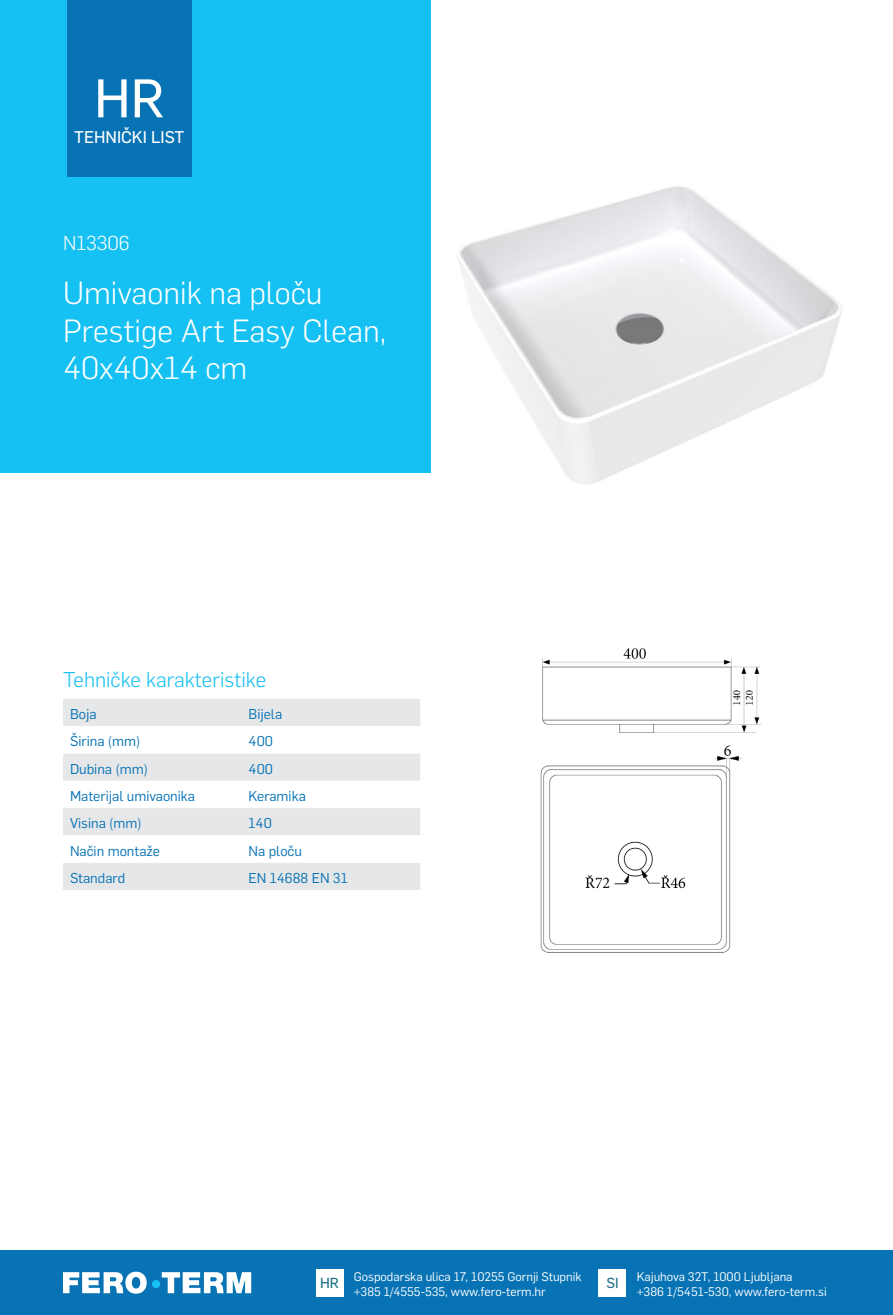
<style>
.page{position:relative;width:893px;height:1315px;background:#fff}
.page>*{position:absolute;margin:0;border:0;box-sizing:border-box;transform-origin:0 0}
.t1{font:53.2px "Flama Basic";color:#fff}
.Artikl_Opis{font:300 31.5px/37.8px "Flama";color:#fff}
.t2{font:300 21px "Flama";color:#15c0f2}
.Artikl_sifra{font:300 19.78px "Flama";color:#fff}
.t3{font:16.62px "Flama Basic";color:#fff}
.t4{font:14.35px "Flama Basic";color:#1f7186}
.Tablica_tijelo{font:14px "Flama";color:#0773b5}
.t5{font:12.25px/15.8px "Flama";color:#fff}
</style>
<div class="page">
<div style="left:0;top:0;width:430px;height:472px;background:#15c0f2"></div>
<div style="left:67px;top:0;width:124px;height:177px;background:#0773b5"></div>
<div style="left:0;top:1250px;width:893px;height:65px;background:#0773b5"></div>
<div style="left:316px;top:1269px;width:27px;height:27px;background:#fff"></div>
<div style="left:599px;top:1269px;width:27px;height:27px;background:#fff"></div>
<svg style="left:63px;top:1271px;width:188px;height:22px"></svg>
<div style="left:152px;top:1280px;width:8px;height:8px;background:#15c0f2;border-radius:50%"></div>
<img style="left:457px;top:186px;width:385px;height:298px">
<img style="left:540px;top:648px;width:222px;height:305px">
<div style="left:63px;top:699px;width:357px;height:191px;background:#e6e7e9"></div>
<svg style="left:63px;top:726px;width:357px;height:136px"></svg>
<h1 class="t1" style="left:94px;top:61px;width:72px">HR</h1>
<h3 class="t3" style="left:74px;top:125px;width:112px">TEHNIČKI LIST</h3>
<p class="Artikl_sifra" style="left:63px;top:229px;width:68px">N13306</p>
<p class="Artikl_Opis" style="left:63px;top:272px;width:325px">Umivaonik na ploču<br>Prestige Art Easy Clean,<br>40x40x14 cm</p>
<h3 class="t2" style="left:63px;top:665px;width:205px">Tehničke karakteristike</h3>
<p class="Tablica_tijelo" style="left:70px;top:704px;width:28px">Boja</p>
<p class="Tablica_tijelo" style="left:249px;top:704px;width:35px">Bijela</p>
<p class="Tablica_tijelo" style="left:70px;top:732px;width:72px">Širina (mm)</p>
<p class="Tablica_tijelo" style="left:249px;top:732px;width:26px">400</p>
<p class="Tablica_tijelo" style="left:70px;top:759px;width:80px">Dubina (mm)</p>
<p class="Tablica_tijelo" style="left:249px;top:759px;width:26px">400</p>
<p class="Tablica_tijelo" style="left:70px;top:786px;width:127px">Materijal umivaonika</p>
<p class="Tablica_tijelo" style="left:249px;top:786px;width:59px">Keramika</p>
<p class="Tablica_tijelo" style="left:70px;top:813px;width:73px">Visina (mm)</p>
<p class="Tablica_tijelo" style="left:249px;top:813px;width:25px">140</p>
<p class="Tablica_tijelo" style="left:70px;top:841px;width:92px">Način montaže</p>
<p class="Tablica_tijelo" style="left:249px;top:841px;width:55px">Na ploču</p>
<p class="Tablica_tijelo" style="left:70px;top:868px;width:57px">Standard</p>
<p class="Tablica_tijelo" style="left:249px;top:868px;width:101px">EN 14688 EN 31</p>
<p class="t4" style="left:320px;top:1272px;width:20px">HR</p>
<p class="t5" style="left:637px;top:1267px;width:191px">Kajuhova 32T, 1000 Ljubljana<br>+386 1/5451-530, www.fero-term.si</p>
<p class="t5" style="left:354px;top:1267px;width:229px">Gospodarska ulica 17, 10255 Gornji Stupnik +385 1/4555-535, www.fero-term.hr</p>
<p class="t4" style="left:606px;top:1272px;width:14px">SI</p>
</div>
